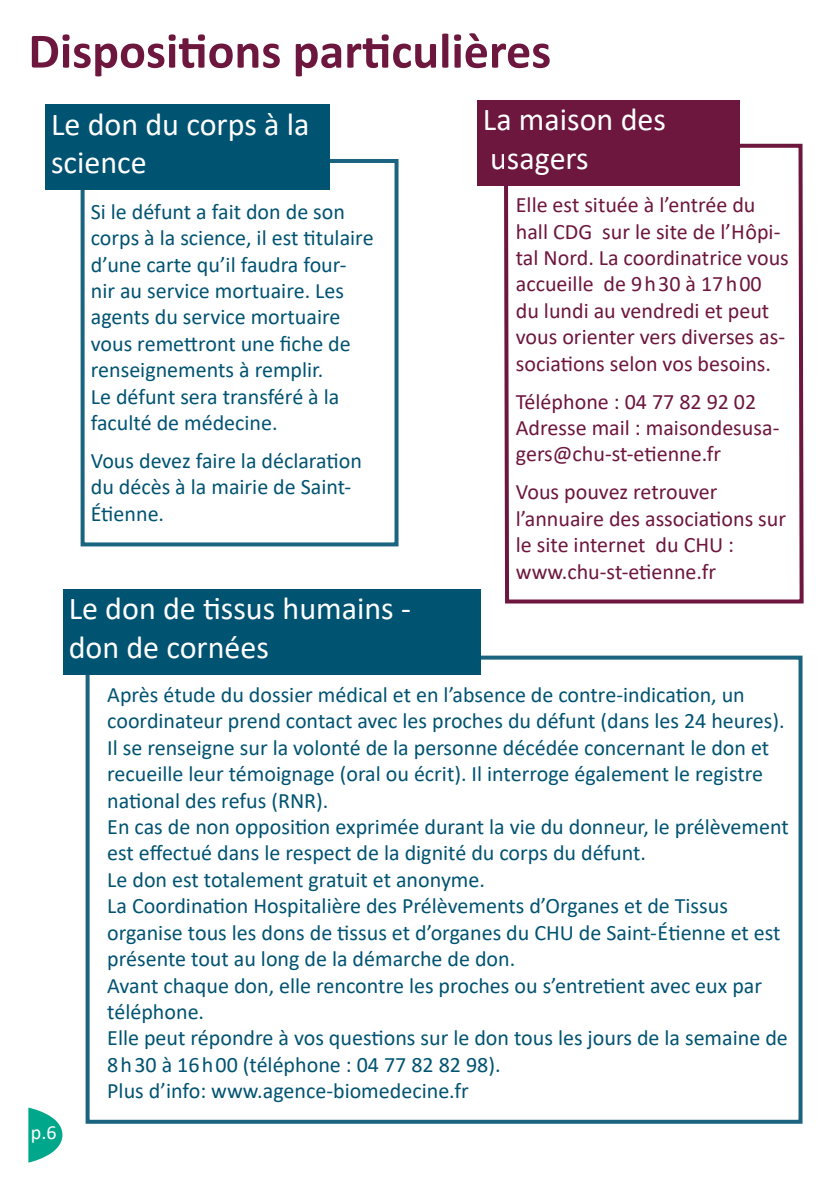
<style>
.page{position:relative;width:840px;height:1191px;background:#fff}
.page>*{position:absolute;margin:0;border:0;box-sizing:border-box;transform-origin:0 0}
.t1{font:700 50px "Calibri";color:#6d163e}
.t2{font:32px/38.4px "Calibri";color:#fff}
.t3{font:22px/26.4px "Calibri";color:#015372}
.t4{font:22px/26.4px "Calibri";color:#6d163e}
.t5{font:20px "Calibri";color:#fff}
</style>
<div class="page">
<div style="left:81px;top:159px;width:317px;height:387px;background:#fff;border:4px solid #015372"></div>
<div style="left:45px;top:105px;width:285px;height:85px;background:#015372"></div>
<div style="left:477px;top:101px;width:262px;height:85px;background:#6d163e"></div>
<svg style="left:504px;top:142px;width:300px;height:462px"></svg>
<svg style="left:28px;top:1107px;width:34px;height:55px"></svg>
<div style="left:85px;top:655px;width:717px;height:468px;background:#fff;border:4px solid #015372"></div>
<div style="left:63px;top:589px;width:417px;height:85px;background:#015372"></div>
<h1 class="t1" style="left:28px;top:16px;width:524px">Dispositions particulières</h1>
<h2 class="t2" style="left:51px;top:104px;width:260px">Le don du corps à la science</h2>
<p class="t3" style="left:91px;top:198px;width:284px">Si le défunt a fait don de son corps à la science, il est titulaire d’une carte qu’il faudra four&shy;nir au service mortuaire. Les agents du service mortuaire vous remettront une fiche de renseignements à remplir.<br>Le défunt sera transféré à la faculté de médecine.</p>
<p class="t3" style="left:91px;top:447px;width:272px">Vous devez faire la déclaration du décès à la mairie de Saint-<br>Étienne.</p>
<h2 class="t2" style="left:482px;top:100px;width:184px">La maison des usagers</h2>
<p class="t4" style="left:515px;top:191px;width:274px">Elle est située à l’entrée du hall CDG sur le site de l’Hôpi&shy;tal Nord. La coordinatrice vous accueille de 9h30 à 17h00 du lundi au vendredi et peut vous orienter vers diverses as&shy;sociations selon vos besoins.</p>
<p class="t4" style="left:515px;top:387px;width:265px">Téléphone : 04 77 82 92 02<br>Adresse mail : maisondesusa&shy;gers@chu-st-etienne.fr</p>
<p class="t4" style="left:515px;top:478px;width:271px">Vous pouvez retrouver l’annuaire des associations sur le site internet du CHU : www.chu-st-etienne.fr</p>
<p class="t5" style="left:31px;top:1118px;width:27px">p.6</p>
<h2 class="t2" style="left:69px;top:588px;width:343px">Le don de tissus humains - don de cornées</h2>
<p class="t3" style="left:107px;top:681px;width:682px">Après étude du dossier médical et en l’absence de contre-indication, un coordinateur prend contact avec les proches du défunt (dans les 24 heures).<br>Il se renseigne sur la volonté de la personne décédée concernant le don et recueille leur témoignage (oral ou écrit). Il interroge également le registre national des refus (RNR).<br>En cas de non opposition exprimée durant la vie du donneur, le prélèvement est effectué dans le respect de la dignité du corps du défunt.<br>Le don est totalement gratuit et anonyme.<br>La Coordination Hospitalière des Prélèvements d’Organes et de Tissus organise tous les dons de tissus et d’organes du CHU de Saint-Étienne et est présente tout au long de la démarche de don.<br>Avant chaque don, elle rencontre les proches ou s’entretient avec eux par téléphone.<br>Elle peut répondre à vos questions sur le don tous les jours de la semaine de 8h30 à 16h00 (téléphone : 04 77 82 82 98).<br>Plus d’info: www.agence-biomedecine.fr</p>
</div>
